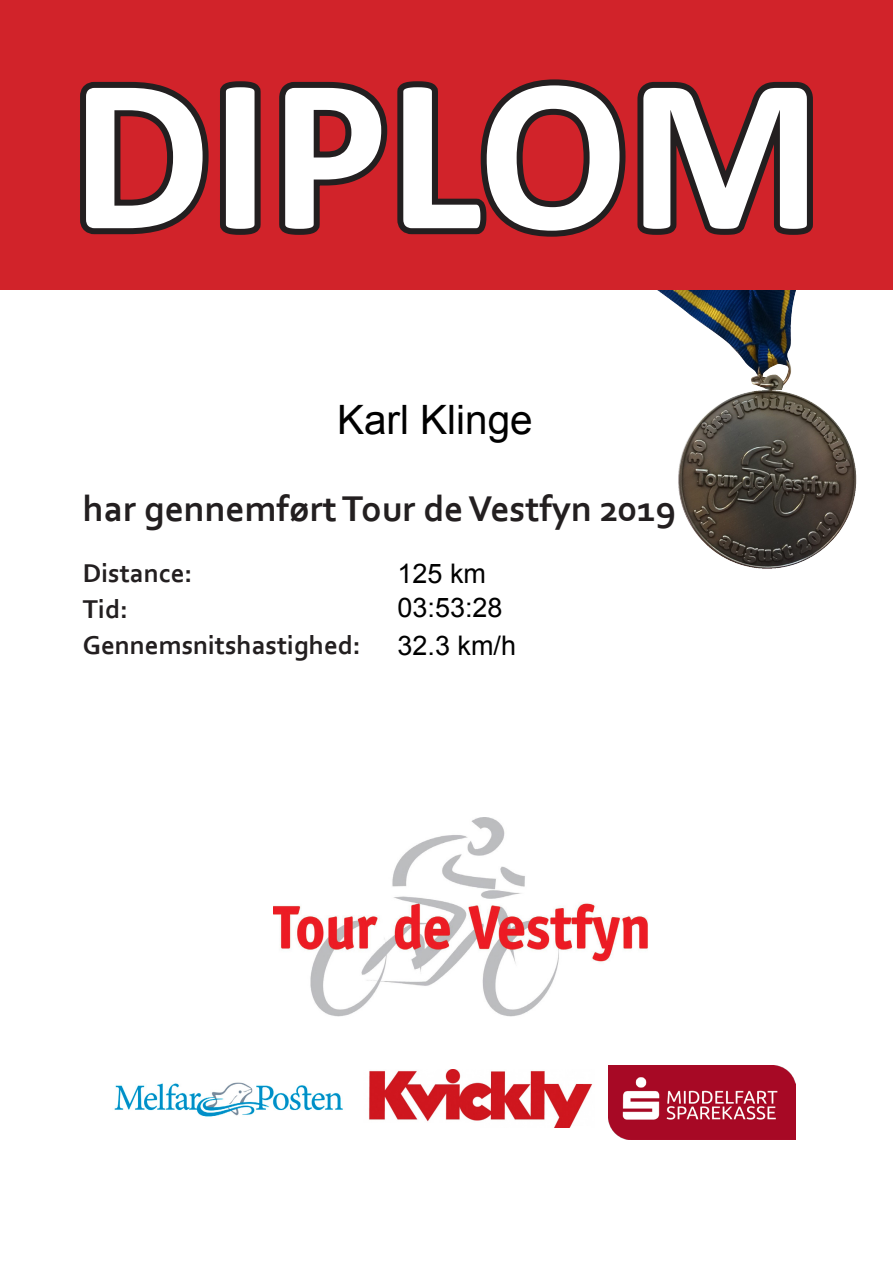
<style>
.page{position:relative;width:893px;height:1263px;background:#fff}
.page>*{position:absolute;margin:0;border:0;box-sizing:border-box;transform-origin:0 0}
.t1{font:700 222px "Calibri";color:#fff}
.t2{font:40.5px "Arial";color:#000}
.t3{font:700 37.5px "Corbel";color:#231f20}
.t4{font:700 27px/36px "Corbel";color:#231f20}
.t5{font:27px/37.5px "Arial";color:#000}
</style>
<div class="page">
<img style="left:658px;top:290px;width:199px;height:279px">
<div style="left:0;top:0;width:893px;height:290px;background:#d1232a"></div>
<svg style="left:80px;top:79px;width:733px;height:158px"></svg>
<img style="left:273px;top:818px;width:375px;height:199px">
<img style="left:609px;top:1065px;width:186px;height:75px">
<img style="left:369px;top:1070px;width:224px;height:58px">
<img style="left:114px;top:1082px;width:229px;height:35px">
<h1 class="t1" style="left:71px;top:-2px;width:753px">DIPLOM</h1>
<h2 class="t2" style="left:337px;top:398px;width:197px">Karl Klinge</h2>
<h3 class="t3" style="left:83px;top:485px;width:595px">har gennemført Tour de Vestfyn 2019</h3>
<p class="t4" style="left:83px;top:555px;width:279px">Distance:<br>Tid:<br>Gennemsnitshastighed:</p>
<p class="t5" style="left:398px;top:554px;width:90px">125 km</p>
<p class="t5" style="left:398px;top:589px;width:120px">03:53:28<br>32.3 km/h</p>
</div>
